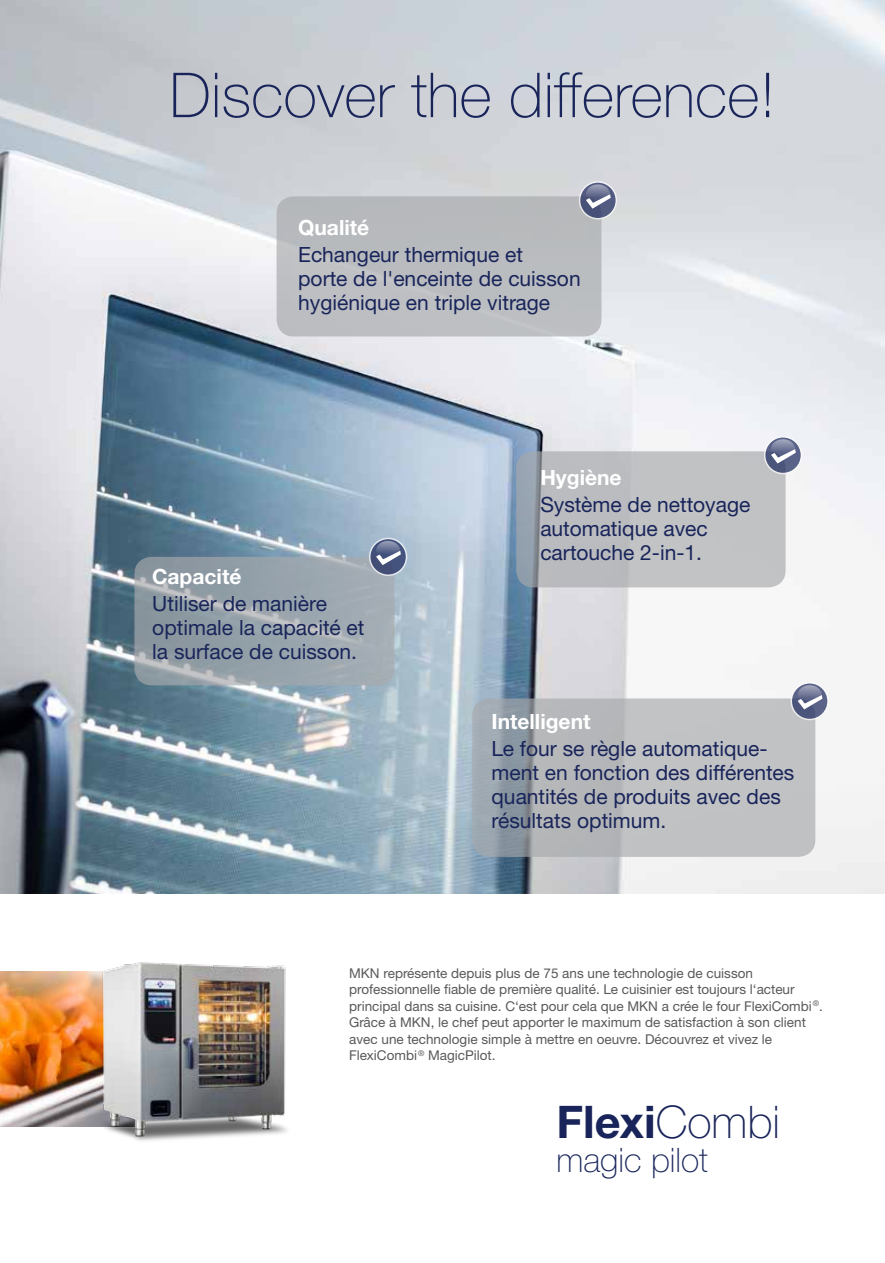
<style>
.page{position:relative;width:885px;height:1263px;background:#fff}
.page>*{position:absolute;margin:0;border:0;box-sizing:border-box;transform-origin:0 0}
.t1{font:100 62.1px "Helvetica Neue LTW1 G";color:#19255a}
.t2{font:700 45px "Helvetica Neue LTW1 G";color:#19255a}
.t3{font:100 33.75px "Helvetica Neue LTW1 G";color:#19255a}
.t4{font:21px/24px "Helvetica Neue LTW1 G";color:#19255a}
.t5{font:700 21px "Helvetica Neue LTW1 G";color:#fff}
.t6{font:13.5px/16.5px "Helvetica Neue LTW1 G";color:#58595b}
.s1{font-weight:100}
</style>
<div class="page">
<img style="left:0;top:972px;width:73px;height:154px">
<img style="left:0;top:0;width:884px;height:893px">
<img style="left:73px;top:962px;width:214px;height:179px">
<svg style="left:472px;top:698px;width:343px;height:159px;background:#b5b8bb"></svg>
<div style="left:276px;top:196px;width:325px;height:140px;background:#babcc0;border-radius:17px"></div>
<svg style="left:134px;top:557px;width:260px;height:128px;background:#99a4ac"></svg>
<svg style="left:516px;top:451px;width:269px;height:136px;background:#babcc0"></svg>
<svg style="left:791px;top:683px;width:37px;height:36px"></svg>
<div style="left:790px;top:682px;width:38px;height:38px;border:2px solid #fff;border-radius:50%"></div>
<svg style="left:797px;top:685px;width:24px;height:20px"></svg>
<svg style="left:796px;top:694px;width:27px;height:16px"></svg>
<svg style="left:764px;top:437px;width:37px;height:37px"></svg>
<div style="left:763px;top:436px;width:39px;height:38px;border:2px solid #fff;border-radius:50%"></div>
<svg style="left:771px;top:439px;width:24px;height:20px"></svg>
<svg style="left:769px;top:448px;width:27px;height:16px"></svg>
<svg style="left:369px;top:538px;width:37px;height:37px"></svg>
<div style="left:369px;top:538px;width:38px;height:38px;border:2px solid #fff;border-radius:50%"></div>
<svg style="left:376px;top:541px;width:24px;height:20px"></svg>
<svg style="left:375px;top:550px;width:26px;height:16px"></svg>
<svg style="left:579px;top:182px;width:37px;height:37px"></svg>
<div style="left:578px;top:181px;width:39px;height:38px;border:2px solid #fff;border-radius:50%"></div>
<svg style="left:586px;top:184px;width:24px;height:20px"></svg>
<svg style="left:584px;top:193px;width:27px;height:17px"></svg>
<h1 class="t1" style="left:169px;top:58px;width:607px">Discover the difference!</h1>
<h3 class="t5" style="left:298px;top:214px;width:73px">Qualité</h3>
<h3 class="t4" style="left:298px;top:242px;width:284px">Echangeur thermique et<br>porte de l'enceinte de cuisson hygiénique en triple vitrage</h3>
<h3 class="t5" style="left:152px;top:564px;width:91px">Capacité</h3>
<h3 class="t4" style="left:152px;top:592px;width:214px">Utiliser de manière optimale la capacité et la surface de cuisson.</h3>
<h3 class="t5" style="left:540px;top:465px;width:83px">Hygiène</h3>
<h3 class="t4" style="left:540px;top:492px;width:211px">Système de nettoyage automatique avec cartouche 2-in-1.</h3>
<h3 class="t5" style="left:491px;top:708px;width:100px">Intelligent</h3>
<h3 class="t4" style="left:491px;top:736px;width:304px">Le four se règle automatique&shy;ment en fonction des différentes quantités de produits avec des résultats optimum.</h3>
<p class="t6" style="left:349px;top:964px;width:475px">MKN représente depuis plus de 75 ans une technologie de cuisson professionnelle fiable de première qualité. Le cuisinier est toujours l‘acteur principal dans sa cuisine. C‘est pour cela que MKN a crée le four FlexiCombi<sup>®</sup>.<br>Grâce à MKN, le chef peut apporter le maximum de satisfaction à son client avec une technologie simple à mettre en oeuvre. Découvrez et vivez le FlexiCombi<sup>®</sup> MagicPilot.</p>
<h2 class="t2" style="left:556px;top:1094px;width:225px">Flexi<span class="s1">Combi</span></h2>
<h3 class="t3" style="left:556px;top:1140px;width:153px">magic pilot</h3>
</div>
